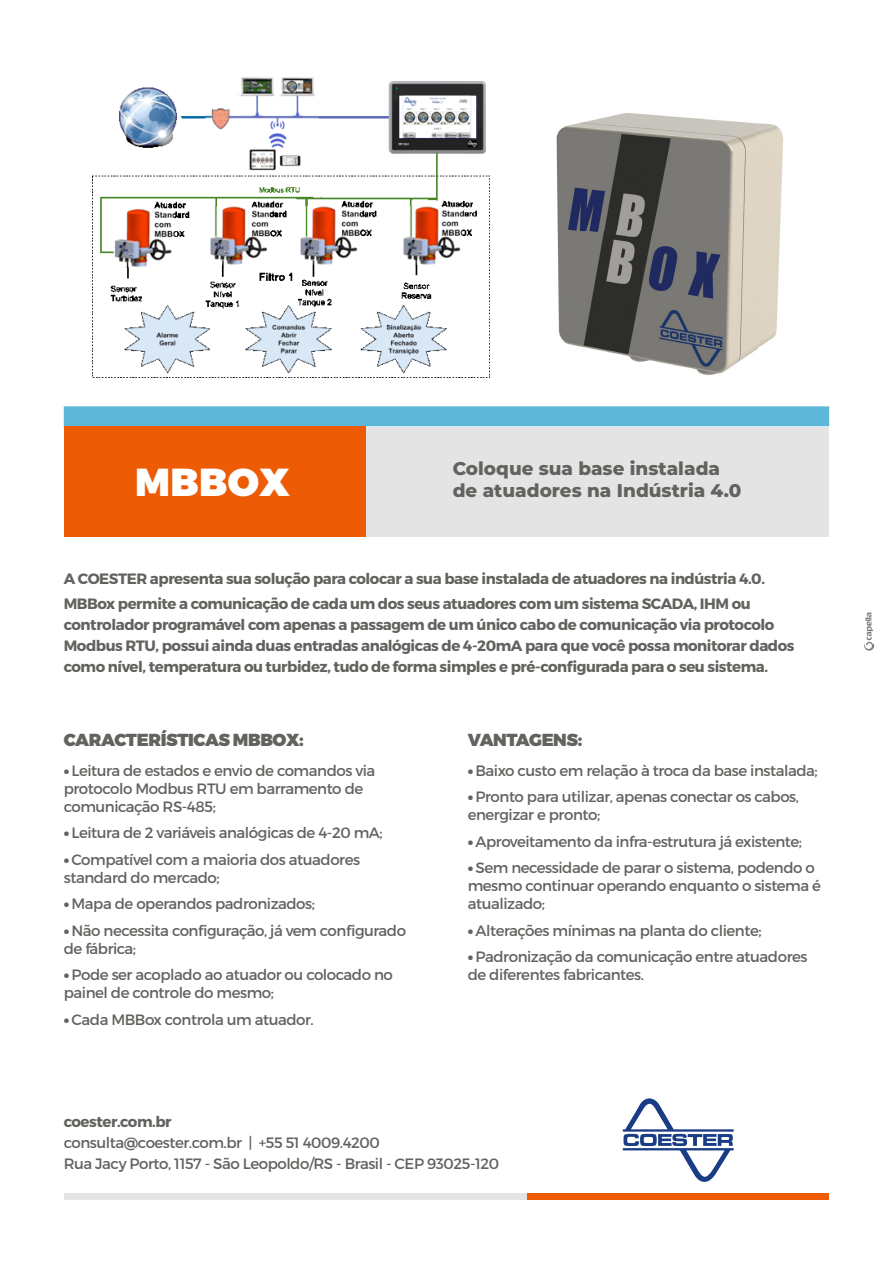
<style>
.page{position:relative;width:893px;height:1263px;background:#fff}
.page>*{position:absolute;margin:0;border:0;box-sizing:border-box;transform-origin:0 0}
.t1{font:900 39px "Montserrat";letter-spacing:.01em;color:#fff}
.t2{font:800 18.45px/22px "Montserrat";color:#64625f}
.t3{font:900 17.4px "Montserrat";letter-spacing:-.02em;color:#64625f}
.t4{font:15px/18px "Montserrat";letter-spacing:-.03em;color:#64625f}
.t5{font:700 15px/21px "Montserrat";letter-spacing:-.03em;color:#64625f}
.s1{font-weight:900}
</style>
<div class="page">
<div style="left:366px;top:426px;width:463px;height:110px;background:#e5e4e4"></div>
<div style="left:64px;top:1193px;width:463px;height:6px;background:#e5e4e4"></div>
<div style="left:64px;top:406px;width:765px;height:20px;background:#5eb7d8"></div>
<hr style="left:366px;top:426px;width:463px;height:1px;background:#cdedfa">
<div style="left:64px;top:426px;width:302px;height:110px;background:#ed5b05"></div>
<div style="left:527px;top:1193px;width:302px;height:6px;background:#ed5b05"></div>
<img style="left:556px;top:113px;width:227px;height:262px">
<img style="left:92px;top:77px;width:397px;height:301px">
<svg style="left:623px;top:1098px;width:111px;height:84px"></svg>
<svg style="left:864px;top:612px;width:10px;height:39px"></svg>
<h1 class="t1" style="left:135px;top:457px;width:156px">MBBOX</h1>
<p class="t2" style="left:453px;top:456px;width:290px">Coloque sua base instalada de atuadores na Indústria 4.0</p>
<p class="t5" style="left:64px;top:566px;width:703px;line-height:25.2px">A COESTER apresenta sua solução para colocar a sua base instalada de atuadores na indústria 4.0.<br>MBBox permite a comunicação de cada um dos seus atuadores com um sistema SCADA, IHM ou</p>
<p class="t5" style="left:64px;top:615px;width:732px">controlador programável com apenas a passagem de um único cabo de comunicação via protocolo<br>Modbus RTU, possui ainda duas entradas analógicas de 4-20mA para que você possa monitorar dados como nível, temperatura ou turbidez, tudo de forma simples e pré-configurada para o seu sistema.</p>
<p class="t3" style="left:64px;top:728px;width:241px">CARACTERÍSTICAS MBBOX:</p>
<p class="t3" style="left:468px;top:728px;width:116px">VANTAGENS:</p>
<p class="t4" style="left:64px;top:761px;width:313px"><span class="s1">•</span> Leitura de estados e envio de comandos via protocolo Modbus RTU em barramento de comunicação RS-485;</p>
<p class="t4" style="left:64px;top:824px;width:321px"><span class="s1">•</span> Leitura de 2 variáveis analógicas de 4-20 mA;</p>
<p class="t4" style="left:64px;top:850px;width:298px"><span class="s1">•</span> Compatível com a maioria dos atuadores standard do mercado;</p>
<p class="t4" style="left:64px;top:895px;width:253px"><span class="s1">•</span> Mapa de operandos padronizados;</p>
<p class="t4" style="left:64px;top:921px;width:344px"><span class="s1">•</span> Não necessita configuração, já vem configurado de fábrica;</p>
<p class="t4" style="left:64px;top:966px;width:331px"><span class="s1">•</span> Pode ser acoplado ao atuador ou colocado no painel de controle do mesmo;</p>
<p class="t4" style="left:64px;top:1010px;width:252px"><span class="s1">•</span> Cada MBBox controla um atuador.</p>
<p class="t4" style="left:468px;top:761px;width:352px"><span class="s1">•</span> Baixo custo em relação à troca da base instalada;</p>
<p class="t4" style="left:468px;top:788px;width:333px"><span class="s1">•</span> Pronto para utilizar, apenas conectar os cabos, energizar e pronto;</p>
<p class="t4" style="left:468px;top:832px;width:336px"><span class="s1">•</span> Aproveitamento da infra-estrutura já existente;</p>
<p class="t4" style="left:468px;top:859px;width:355px"><span class="s1">•</span> Sem necessidade de parar o sistema, podendo o mesmo continuar operando enquanto o sistema é atualizado;</p>
<p class="t4" style="left:468px;top:921px;width:295px"><span class="s1">•</span> Alterações mínimas na planta do cliente;</p>
<p class="t4" style="left:468px;top:948px;width:341px"><span class="s1">•</span> Padronização da comunicação entre atuadores de diferentes fabricantes.</p>
<p class="t5" style="left:64px;top:1111px;width:109px">coester.com.br</p>
<p class="t4" style="left:64px;top:1132px;width:437px;line-height:21px">consulta@coester.com.br | +55 51 4009.4200<br>Rua Jacy Porto, 1157 - São Leopoldo/RS - Brasil - CEP 93025-120</p>
</div>
